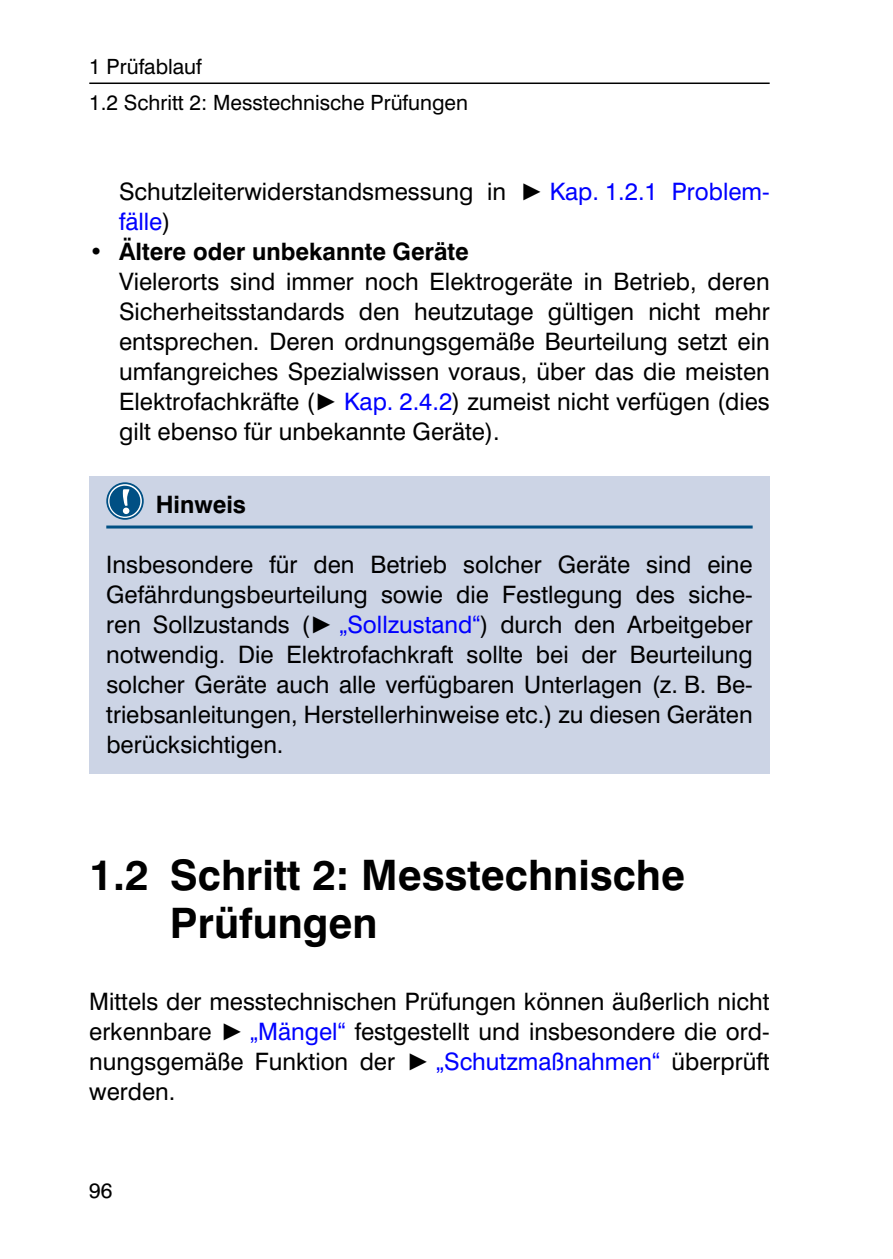
<style>
.page{position:relative;width:893px;height:1259px;background:#fff}
.page>*{position:absolute;margin:0;border:0;box-sizing:border-box;transform-origin:0 0}
.t1{font:700 42px/48px "A Helvetica";color:#000}
.t2{font:24px/30px "A Helvetica";color:#000}
.t3{font:700 24px "A Helvetica";color:#000}
.t4{font:21px/36.3px "A Helvetica";color:#000}
.s1{font-family:"Arial"}
.s2{color:#00f}
.s3{font-weight:700}
.s4{font-family:"Arial";color:#00f}
</style>
<div class="page">
<hr style="left:89px;top:82px;width:681px;height:2px;background:#000">
<div style="left:89px;top:476px;width:681px;height:67px;background:#ccd4e5"></div>
<hr style="left:106px;top:525px;width:647px;height:3px;background:#005084">
<div style="left:89px;top:536px;width:681px;height:238px;background:#ccd4e5"></div>
<svg style="left:106px;top:482px;width:38px;height:38px"></svg>
<svg style="left:108px;top:484px;width:34px;height:34px"></svg>
<svg style="left:109px;top:486px;width:31px;height:30px"></svg>
<p class="t4" style="left:89px;top:47px;width:380px">1 Prüfablauf<br>1.2 Schritt 2: Messtechnische -Prüfungen</p>
<p class="t2" style="left:119px;top:175px;width:652px">Schutzleiterwiderstandsmessung in <span class="s1">►</span> <span class="s2">Kap. 1.2.1 Problem&shy;fälle</span>)</p>
<p class="t2" style="left:119px;top:235px;width:652px;text-indent:-30px">• <span class="s3">Ältere oder unbekannte Geräte<br></span>Vielerorts sind immer noch Elektrogeräte in Betrieb, deren Sicherheitsstandards den heutzutage gültigen nicht mehr entsprechen. Deren ordnungsgemäße Beurteilung setzt ein umfangreiches Spezialwissen voraus, über das die meisten Elektrofachkräfte (<span class="s1">►</span> <span class="s2">Kap. 2.4.2</span>) zumeist nicht verfügen (dies gilt ebenso für unbekannte Geräte).</p>
<p class="t3" style="left:156px;top:487px;width:92px">Hinweis</p>
<p class="t2" style="left:106px;top:547px;width:648px;text-align:justify">Insbesondere für den Betrieb solcher Geräte sind eine Gefährdungsbeurteilung sowie die Festlegung des siche&shy;ren Sollzustands (<span class="s1">►</span> <span class="s4">„</span><span class="s2">Sollzustand</span><span class="s4">“</span>) durch den Arbeitgeber notwendig. Die Elektrofachkraft sollte bei der Beurteilung solcher Geräte auch alle verfügbaren Unterlagen (z. B. Be&shy;triebsanleitungen, Herstellerhinweise etc.) zu diesen Geräten berücksichtigen.</p>
<h1 class="t1" style="left:170px;top:849px;width:517px;text-indent:-81px">1.2 Schritt 2: Messtechnische<br>Prüfungen</h1>
<p class="t2" style="left:89px;top:985px;width:682px;text-align:justify">Mittels der messtechnischen Prüfungen können äußerlich nicht erkennbare <span class="s1">►</span> <span class="s4">„</span><span class="s2">Mängel</span><span class="s4">“</span> festgestellt und insbesondere die ord&shy;nungsgemäße Funktion der <span class="s1">►</span> <span class="s4">„</span><span class="s2">Schutzmaßnahmen</span><span class="s4">“</span> überprüft werden.</p>
<p class="t4" style="left:89px;top:1170px;width:25px">96</p>
</div>
